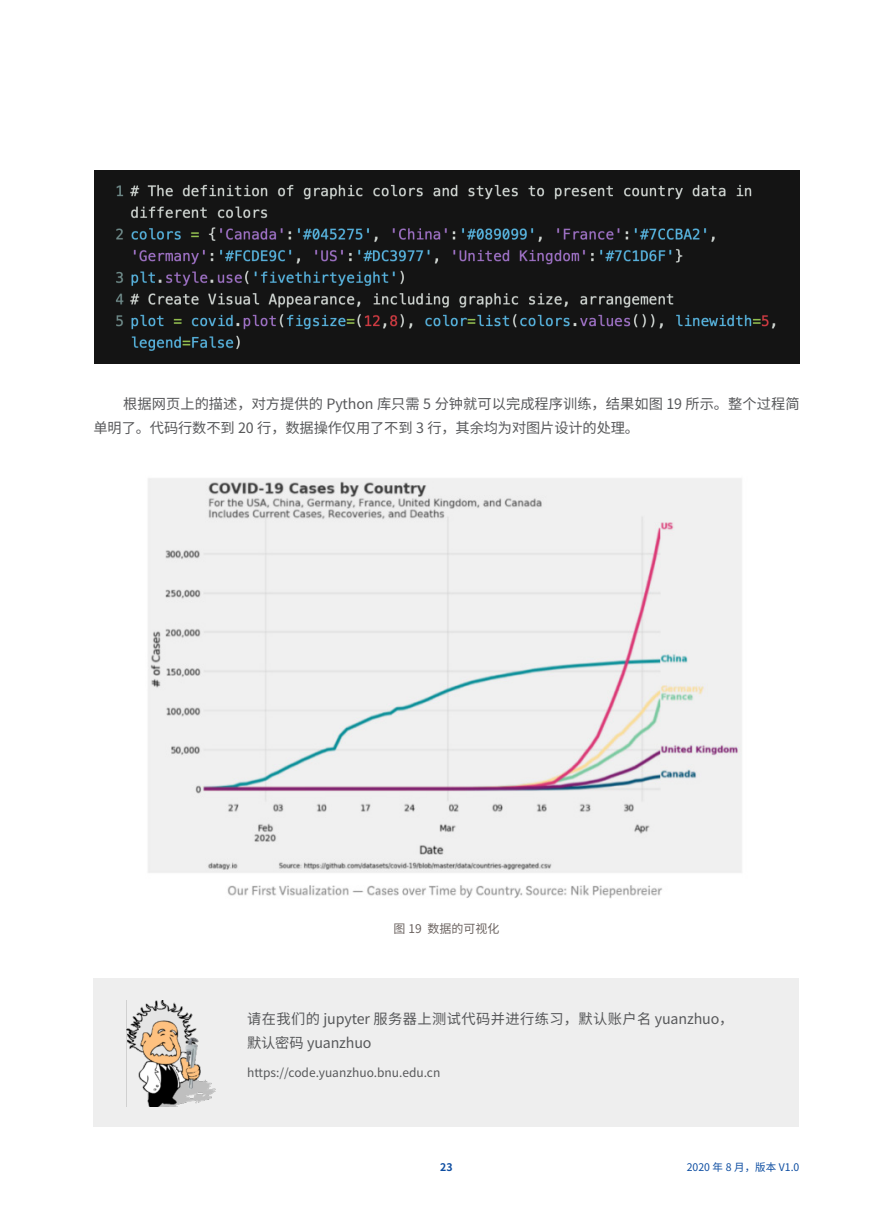
<style>
.page{position:relative;width:893px;height:1212px;background:#fff}
.page>*{position:absolute;margin:0;border:0;box-sizing:border-box;transform-origin:0 0}
.正文样式{font:14.25px/24px "Noto Sans SC";letter-spacing:-.01em;color:#57585a}
.exercise_内容{font:12px "Noto Sans SC";color:#57585a}
.图片说明{font:12px "Noto Sans SC";color:#6b6360}
.t1{font:10.5px "Noto Sans SC";color:#0d4da1}
.t2{font:700 10.5px "Noto Sans SC";color:#0d4da1}
</style>
<div class="page">
<img style="left:94px;top:171px;width:705px;height:193px">
<img style="left:148px;top:478px;width:594px;height:421px">
<div style="left:94px;top:978px;width:705px;height:149px;background:#eee"></div>
<img style="left:127px;top:1001px;width:89px;height:106px">
<p class="正文样式" style="left:94px;top:392px;width:707px;text-indent:30px">根据网页上的描述，对方提供的 Python 库只需 5 分钟就可以完成程序训练，结果如图 19 所示。整个过程简单明了。代码行数不到 20 行，数据操作仅用了不到 3 行，其余均为对图片设计的处理。</p>
<p class="图片说明" style="left:394px;top:922px;width:107px">图 19 数据的可视化</p>
<p class="正文样式" style="left:247px;top:1007px;width:488px">请在我们的 jupyter 服务器上测试代码并进行练习，默认账户名 yuanzhuo，默认密码 yuanzhuo</p>
<p class="exercise_内容" style="left:247px;top:1066px;width:195px">https://code.yuanzhuo.bnu.edu.cn</p>
<p class="t2" style="left:440px;top:1161px;width:14px">23</p>
<p class="t1" style="left:687px;top:1161px;width:114px">2020 年 8 月，版本 V1.0</p>
</div>
